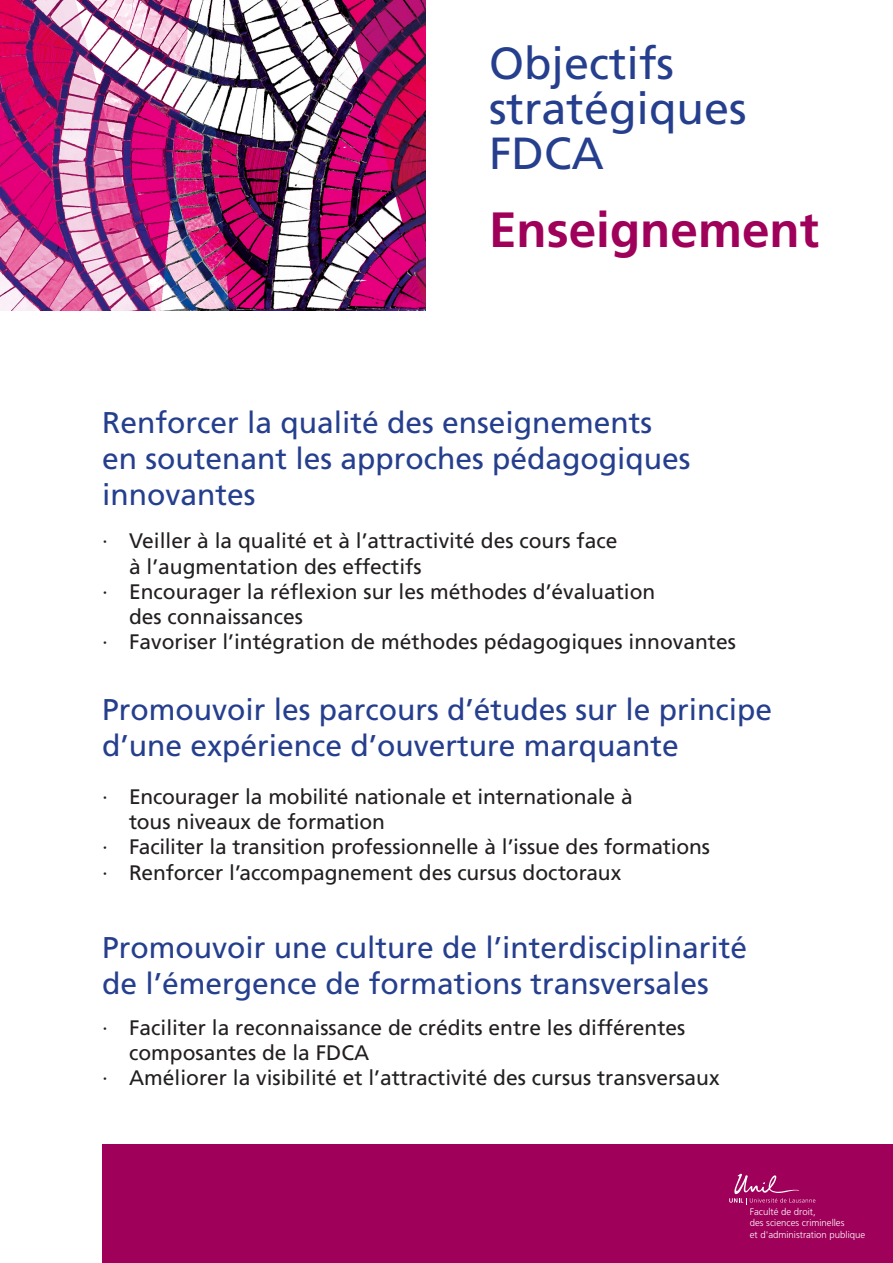
<style>
.page{position:relative;width:893px;height:1263px;background:#fff}
.page>*{position:absolute;margin:0;border:0;box-sizing:border-box;transform-origin:0 0}
.t1{font:700 49.5px "Frutiger LT Std";color:#9f015a}
.t2{font:45px/45px "Frutiger LT Std";color:#253f8e}
.Titre_bleu_liste_à{font:30px/36px "Frutiger LT Std";color:#253f8e}
.t3{font:21px/25.2px "Frutiger LT Std";color:#231f20}
.t4{font:300 9.6px/11.6px "Frutiger LT Std";color:#fff}
</style>
<div class="page">
<div style="left:102px;top:1144px;width:791px;height:119px;background:#9f015a"></div>
<img style="left:0;top:0;width:425px;height:310px">
<svg style="left:729px;top:1174px;width:86px;height:30px"></svg>
<h2 class="t2" style="left:489px;top:42px;width:259px">Objectifs stratégiques<br>FDCA</h2>
<p class="t1" style="left:489px;top:200px;width:332px">Enseignement</p>
<p class="Titre_bleu_liste_à" style="left:102px;top:405px;width:552px">Renforcer la qualité des enseignements</p>
<p class="Titre_bleu_liste_à" style="left:102px;top:441px;width:590px">en soutenant les approches pédagogiques innovantes</p>
<p class="t3" style="left:129px;top:529px;width:490px;text-indent:-27px">∙ Veiller à la qualité et à l’attractivité des cours face à l’augmentation des effectifs</p>
<p class="t3" style="left:129px;top:579px;width:528px;text-indent:-27px">∙ Encourager la réflexion sur les méthodes d’évaluation des connaissances</p>
<p class="t3" style="left:102px;top:629px;width:635px">∙ Favoriser l’intégration de méthodes pédagogiques innovantes</p>
<p class="Titre_bleu_liste_à" style="left:102px;top:692px;width:672px">Promouvoir les parcours d’études sur le principe d’une expérience d’ouverture marquante</p>
<p class="t3" style="left:129px;top:784px;width:505px;text-indent:-27px">∙ Encourager la mobilité nationale et internationale à tous niveaux de formation</p>
<p class="t3" style="left:102px;top:834px;width:610px">∙ Faciliter la transition professionnelle à l’issue des formations</p>
<p class="t3" style="left:102px;top:860px;width:521px">∙ Renforcer l’accompagnement des cursus doctoraux</p>
<p class="Titre_bleu_liste_à" style="left:102px;top:929px;width:647px">Promouvoir une culture de l’interdisciplinarité de l’émergence de formations transversales</p>
<p class="t3" style="left:129px;top:1015px;width:558px;text-indent:-27px">∙ Faciliter la reconnaissance de crédits entre les différentes composantes de la FDCA</p>
<p class="t3" style="left:102px;top:1065px;width:619px">∙ Améliorer la visibilité et l’attractivité des cursus transversaux</p>
<p class="t4" style="left:750px;top:1206px;width:117px">Faculté de droit,<br>des sciences criminelles<br>et d'administration publique</p>
</div>
